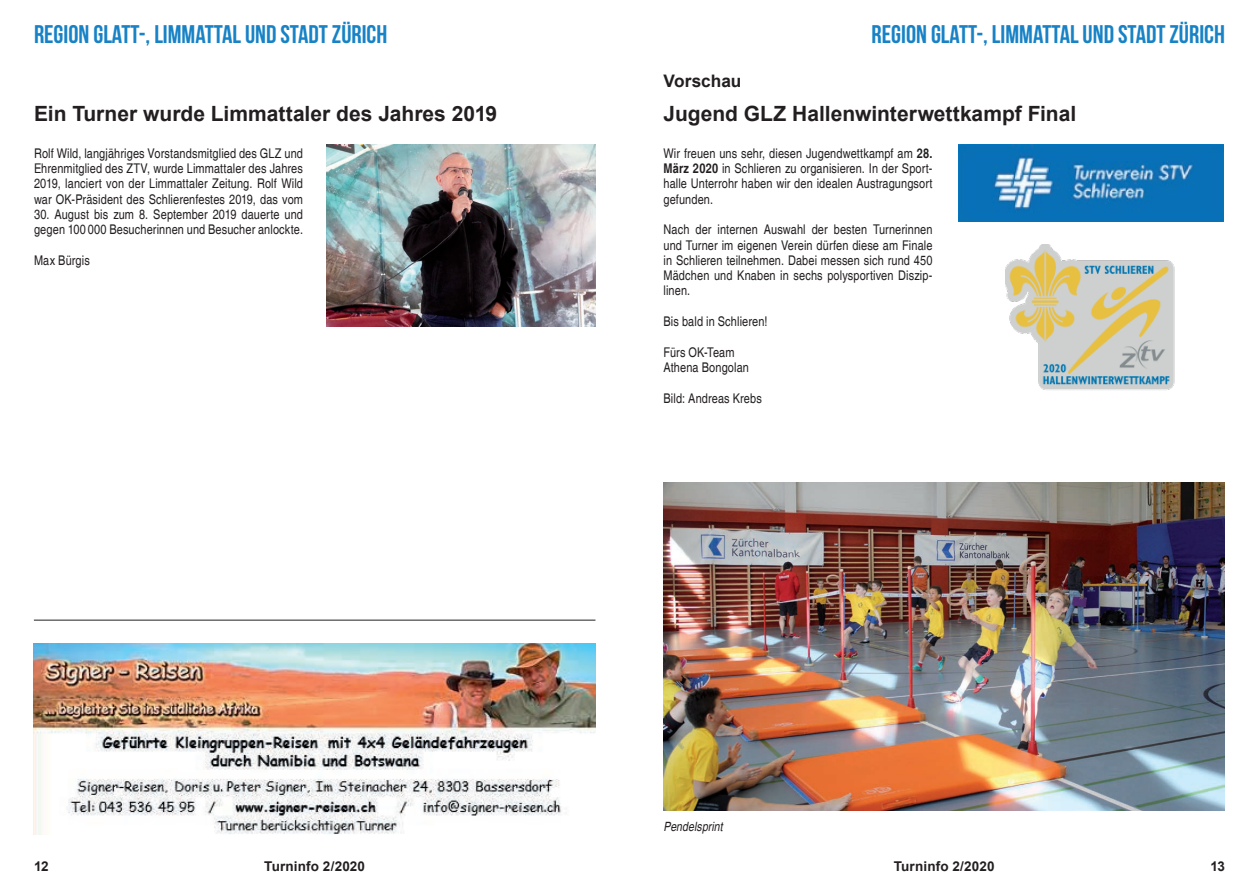
<style>
.page{position:relative;width:1259px;height:893px;background:#fff}
.page>*{position:absolute;margin:0;border:0;box-sizing:border-box;transform-origin:0 0}
.t1{font:700 25.5px "Bebas Neue";color:#1782c5}
.t2{font:700 21px "Arial";color:#231f20}
.t3{font:700 17.25px "Arial";color:#231f20}
.t4{font:700 13.5px "Arial";letter-spacing:.01em;color:#231f20}
.t5{font:condensed 13.35px/15.3px "Helvetica";letter-spacing:.01em;color:#231f20;text-align:justify}
.t6{font:italic condensed 12.75px "Helvetica";letter-spacing:.01em;color:#231f20}
.s1{font-weight:700}
</style>
<div class="page">
<img style="left:663px;top:483px;width:562px;height:328px">
<img style="left:326px;top:145px;width:269px;height:182px">
<img style="left:958px;top:145px;width:265px;height:76px">
<img style="left:1005px;top:244px;width:170px;height:146px">
<img style="left:34px;top:643px;width:561px;height:191px">
<hr style="left:34px;top:620px;width:561px;height:1px;background:#231f20">
<h1 class="t1" style="left:34px;top:21px;width:355px">REGION GLATT-, LIMMATTAL UND STADT ZÜRICH</h1>
<h1 class="t1" style="left:871px;top:21px;width:355px">REGION GLATT-, LIMMATTAL UND STADT ZÜRICH</h1>
<p class="t3" style="left:663px;top:69px;width:79px">Vorschau</p>
<h2 class="t2" style="left:34px;top:99px;width:465px">Ein Turner wurde Limmattaler des Jahres 2019</h2>
<h2 class="t2" style="left:663px;top:99px;width:414px">Jugend GLZ Hallenwinterwettkampf Final</h2>
<p class="t5" style="left:663px;top:146px;width:270px">Wir freuen uns sehr, diesen Jugendwettkampf am <span class="s1">28.<br>März 2020</span> in Schlieren zu organisieren. In der Sport&shy;halle Unterrohr haben wir den idealen Austragungsort gefunden.</p>
<p class="t5" style="left:663px;top:222px;width:270px">Nach der internen Auswahl der besten Turnerinnen und Turner im eigenen Verein dürfen diese am Finale in Schlieren teilnehmen. Dabei messen sich rund 450<br>Mädchen und Knaben in sechs polysportiven Diszip&shy;linen.</p>
<p class="t5" style="left:663px;top:314px;width:105px">Bis bald in Schlieren!</p>
<p class="t5" style="left:663px;top:344px;width:87px">Fürs OK-Team<br>Athena Bongolan</p>
<p class="t5" style="left:663px;top:390px;width:100px">Bild: Andreas Krebs</p>
<p class="t5" style="left:34px;top:146px;width:270px">Rolf Wild, langjähriges Vorstandsmitglied des GLZ und Ehrenmitglied des ZTV, wurde Limmattaler des Jahres 2019, lanciert von der Limmattaler Zeitung. Rolf Wild war OK-Präsident des Schlierenfestes 2019, das vom</p>
<p class="t5" style="left:34px;top:207px;width:270px">30. August bis zum 8. September 2019 dauerte und gegen 100 000 Besucherinnen und Besucher anlockte.</p>
<p class="t5" style="left:34px;top:253px;width:57px">Max Bürgis</p>
<p class="t6" style="left:663px;top:819px;width:61px">Pendelsprint</p>
<p class="t4" style="left:34px;top:857px;width:16px">12</p>
<p class="t4" style="left:264px;top:857px;width:102px">Turninfo 2/2020</p>
<p class="t4" style="left:894px;top:857px;width:102px">Turninfo 2/2020</p>
<p class="t4" style="left:1210px;top:857px;width:16px">13</p>
</div>
